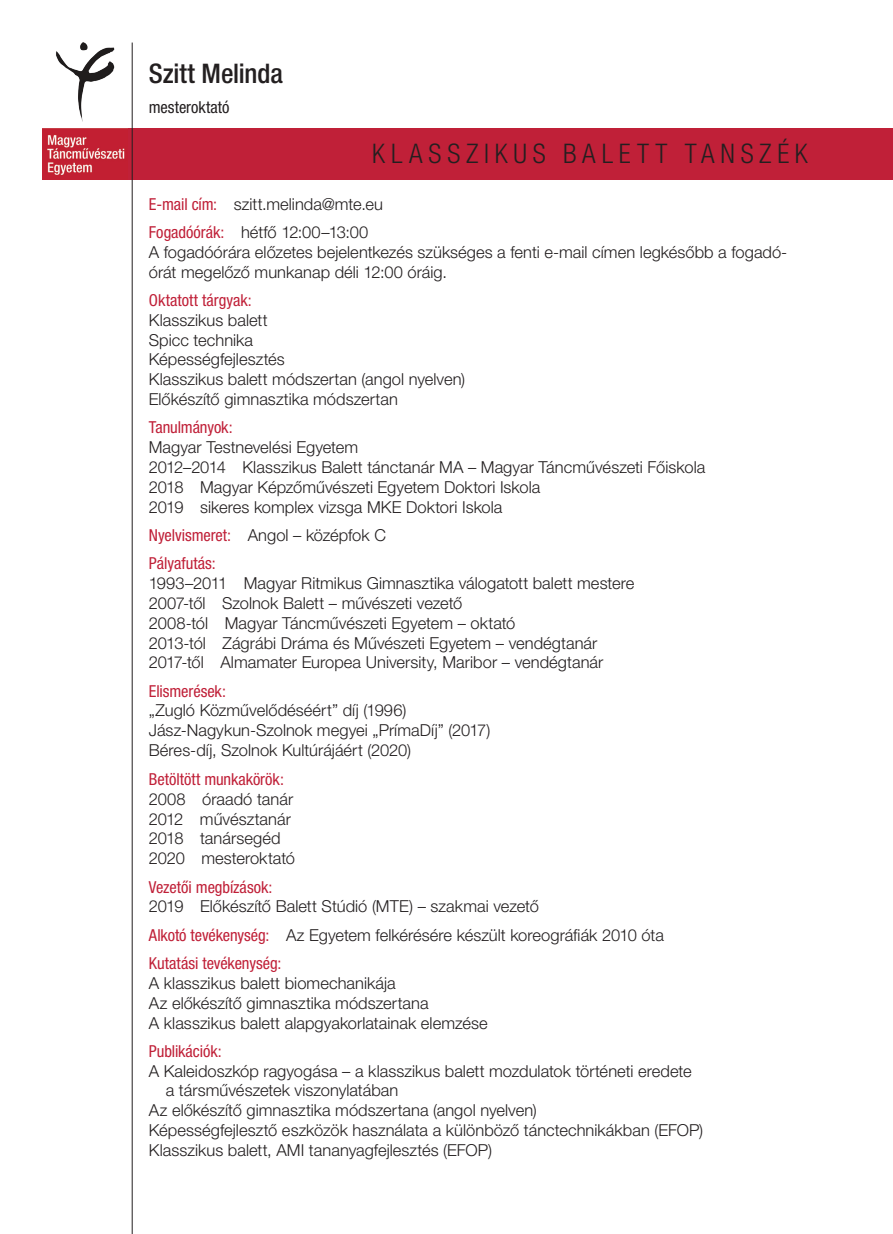
<style>
.page{position:relative;width:893px;height:1234px;background:#fff}
.page>*{position:absolute;margin:0;border:0;box-sizing:border-box;transform-origin:0 0}
.t1{font:300 condensed 27px "Helvetica Neue LT Pro";letter-spacing:.215em;color:#231f20}
.t2{font:500 condensed 27px "Helvetica Neue LT Pro";letter-spacing:-.005em;color:#231f20}
.t3{font:300 16.5px/19.8px "Helvetica Neue LT Pro";color:#231f20}
.t4{font:condensed 16.5px "Helvetica Neue LT Pro";color:#c02038}
.t5{font:condensed 16.5px "Helvetica Neue LT Pro";color:#231f20}
.s1{font-weight:400;font-stretch:condensed;color:#c02038}
</style>
<div class="page">
<div style="left:43px;top:128px;width:850px;height:51px;background:#c02038"></div>
<img style="left:43px;top:43px;width:85px;height:132px">
<hr style="left:132px;top:43px;width:1px;height:1190px;background:#231f20">
<p class="t2" style="left:149px;top:57px;width:136px">Szitt Melinda</p>
<p class="t5" style="left:149px;top:97px;width:82px">mesteroktató</p>
<p class="t1" style="left:372px;top:138px;width:437px">KLASSZIKUS BALETT TANSZÉK</p>
<p class="t3" style="left:149px;top:193px;width:236px"><span class="s1">E-mail cím:</span> szitt.melinda@mte.eu</p>
<p class="t3" style="left:149px;top:222px;width:221px"><span class="s1">Fogadóórák:</span> hétfő 12:00–13:00</p>
<p class="t3" style="left:149px;top:241px;width:638px">A fogadóórára előzetes bejelentkezés szükséges a fenti e-mail címen legkésőbb a fogadó&shy;órát megelőző munkanap déli 12:00 óráig.</p>
<p class="t4" style="left:149px;top:290px;width:104px">Oktatott tárgyak:</p>
<p class="t3" style="left:149px;top:309px;width:120px">Klasszikus balett</p>
<p class="t3" style="left:149px;top:329px;width:106px">Spicc technika</p>
<p class="t3" style="left:149px;top:349px;width:138px">Képességfejlesztés</p>
<p class="t3" style="left:149px;top:369px;width:318px">Klasszikus balett módszertan (angol nyelven)</p>
<p class="t3" style="left:149px;top:389px;width:251px">Előkészítő gimnasztika módszertan</p>
<p class="t4" style="left:149px;top:418px;width:85px">Tanulmányok:</p>
<p class="t3" style="left:149px;top:437px;width:211px">Magyar Testnevelési Egyetem</p>
<p class="t3" style="left:149px;top:456px;width:558px">2012–2014 Klasszikus Balett tánctanár MA – Magyar Táncművészeti Főiskola</p>
<p class="t3" style="left:149px;top:476px;width:393px">2018 Magyar Képzőművészeti Egyetem Doktori Iskola</p>
<p class="t3" style="left:149px;top:496px;width:355px">2019 sikeres komplex vizsga MKE Doktori Iskola</p>
<p class="t3" style="left:149px;top:524px;width:239px"><span class="s1">Nyelvismeret:</span> Angol – középfok C</p>
<p class="t4" style="left:149px;top:553px;width:68px">Pályafutás:</p>
<p class="t3" style="left:149px;top:573px;width:487px">1993–2011 Magyar Ritmikus Gimnasztika válogatott balett mestere</p>
<p class="t3" style="left:149px;top:592px;width:315px">2007-től Szolnok Balett – művészeti vezető</p>
<p class="t3" style="left:149px;top:612px;width:368px">2008-tól Magyar Táncművészeti Egyetem – oktató</p>
<p class="t3" style="left:149px;top:632px;width:450px">2013-tól Zágrábi Dráma és Művészeti Egyetem – vendégtanár</p>
<p class="t3" style="left:149px;top:652px;width:456px">2017-től Almamater Europea University, Maribor – vendégtanár</p>
<p class="t4" style="left:149px;top:681px;width:79px">Elismerések:</p>
<p class="t3" style="left:149px;top:700px;width:259px">„Zugló Közművelődéséért” díj (1996)</p>
<p class="t3" style="left:149px;top:720px;width:343px">Jász-Nagykun-Szolnok megyei „PrímaDíj” (2017)</p>
<p class="t3" style="left:149px;top:739px;width:264px">Béres-díj, Szolnok Kultúrájáért (2020)</p>
<p class="t4" style="left:149px;top:769px;width:137px">Betöltött munkakörök:</p>
<p class="t3" style="left:149px;top:788px;width:146px">2008 óraadó tanár</p>
<p class="t3" style="left:149px;top:808px;width:144px">2012 művésztanár</p>
<p class="t3" style="left:149px;top:828px;width:133px">2018 tanársegéd</p>
<p class="t3" style="left:149px;top:848px;width:148px">2020 mesteroktató</p>
<p class="t4" style="left:149px;top:877px;width:125px">Vezetői megbízások:</p>
<p class="t3" style="left:149px;top:896px;width:392px">2019 Előkészítő Balett Stúdió (MTE) – szakmai vezető</p>
<p class="t3" style="left:149px;top:924px;width:517px"><span class="s1">Alkotó tevékenység:</span> Az Egyetem felkérésére készült koreográfiák 2010 óta</p>
<p class="t4" style="left:149px;top:953px;width:134px">Kutatási tevékenység:</p>
<p class="t3" style="left:149px;top:972px;width:248px">A klasszikus balett biomechanikája</p>
<p class="t3" style="left:149px;top:992px;width:281px">Az előkészítő gimnasztika módszertana</p>
<p class="t3" style="left:149px;top:1012px;width:340px">A klasszikus balett alapgyakorlatainak elemzése</p>
<p class="t4" style="left:149px;top:1041px;width:74px">Publikációk:</p>
<p class="t3" style="left:149px;top:1060px;width:544px">A Kaleidoszkóp ragyogása – a klasszikus balett mozdulatok történeti eredete</p>
<p class="t3" style="left:166px;top:1080px;width:234px">a társművészetek viszonylatában</p>
<p class="t3" style="left:149px;top:1099px;width:390px">Az előkészítő gimnasztika módszertana (angol nyelven)</p>
<p class="t3" style="left:149px;top:1119px;width:556px">Képességfejlesztő eszközök használata a különböző tánctechnikákban (EFOP)</p>
<p class="t3" style="left:149px;top:1139px;width:345px">Klasszikus balett, AMI tananyagfejlesztés (EFOP)</p>
</div>
